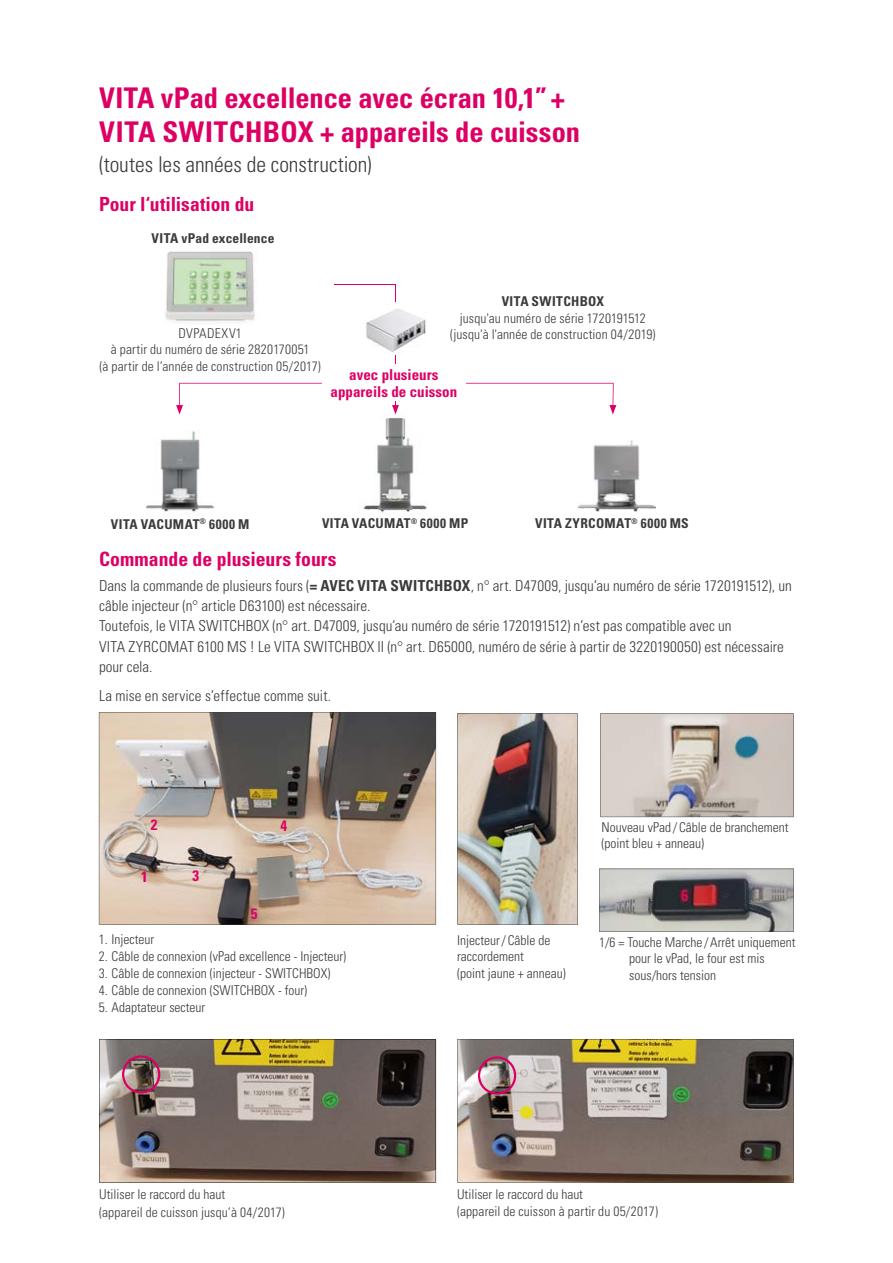
<style>
.page{position:relative;width:893px;height:1263px;background:#fff}
.page>*{position:absolute;margin:0;border:0;box-sizing:border-box;transform-origin:0 0}
.t1{font:700 condensed 28.5px/34.2px "Univers LT";letter-spacing:-.005em;color:#dd0064}
.t2{font:300 condensed 21.75px "Univers LT";color:#3b3b3a}
.t3{font:700 condensed 19.65px "Univers LT";color:#dd0064}
.t4{font:700 condensed 19.5px "Univers LT";color:#dd0064}
.t5{font:300 condensed 15.15px/20.4px "Univers LT";color:#3b3b3a}
.t6{font:700 condensed 15px/17.2px "Univers LT";color:#dd0064;text-align:center}
.t7{font:300 condensed 13.5px/16.5px "Univers LT";color:#3b3b3a}
.t8{font:700 condensed 13.5px "Univers LT";letter-spacing:.02em;color:#3b3b3a}
.s1{font-weight:700}
</style>
<div class="page">
<img style="left:99px;top:1039px;width:337px;height:144px">
<svg style="left:99px;top:712px;width:337px;height:212px;background:#a89a8e"></svg>
<img style="left:457px;top:1039px;width:337px;height:144px">
<svg style="left:122px;top:1055px;width:38px;height:38px"></svg>
<img style="left:146px;top:431px;width:69px;height:83px">
<img style="left:363px;top:414px;width:64px;height:99px">
<img style="left:577px;top:440px;width:78px;height:72px">
<img style="left:165px;top:251px;width:90px;height:72px">
<hr style="left:395px;top:284px;width:1px;height:84px;background:#dd0064">
<svg style="left:176px;top:383px;width:440px;height:31px"></svg>
<div style="left:322px;top:364px;width:144px;height:36px;background:#fff"></div>
<img style="left:366px;top:302px;width:60px;height:53px">
<svg style="left:599px;top:869px;width:195px;height:63px;background:#918b8b"></svg>
<svg style="left:600px;top:713px;width:193px;height:104px;background:#c5beb7"></svg>
<img style="left:457px;top:713px;width:121px;height:211px">
<hr style="left:334px;top:284px;width:62px;height:1px;background:#dd0064">
<svg style="left:478px;top:1056px;width:38px;height:39px"></svg>
<h1 class="t1" style="left:99px;top:80px;width:482px">VITA vPad excellence avec écran 10,1” +<br>VITA SWITCHBOX + appareils de cuisson</h1>
<h2 class="t2" style="left:99px;top:151px;width:274px">(toutes les années de construction)</h2>
<h3 class="t4" style="left:99px;top:192px;width:157px">Pour l‘utilisation du</h3>
<p class="t8" style="left:151px;top:230px;width:125px">VITA vPad excellence</p>
<p class="t7" style="left:100px;top:325px;width:223px;text-align:center">DVPADEXV1<br>à partir du numéro de série 2820170051<br>(à partir de l‘année de construction 05/2017)</p>
<p class="t8" style="left:502px;top:293px;width:104px">VITA SWITCHBOX</p>
<p class="t7" style="left:450px;top:310px;width:207px;text-align:center">jusqu'au numéro de série 1720191512 (jusqu'à l'année de construction 04/2019)</p>
<p class="t6" style="left:331px;top:366px;width:128px">avec plusieurs appareils de cuisson</p>
<p class="t8" style="left:111px;top:515px;width:140px">VITA VACUMAT<sup>®</sup> 6000 M</p>
<p class="t8" style="left:322px;top:515px;width:148px">VITA VACUMAT<sup>®</sup> 6000 MP</p>
<p class="t8" style="left:535px;top:515px;width:155px">VITA ZYRCOMAT<sup>®</sup> 6000 MS</p>
<h3 class="t3" style="left:99px;top:547px;width:239px">Commande de plusieurs fours</h3>
<p class="t5" style="left:99px;top:575px;width:694px">Dans la commande de plusieurs fours (<span class="s1">= AVEC VITA SWITCHBOX</span>, n° art. D47009, jusqu‘au numéro de série 1720191512), un câble injecteur (n° article D63100) est nécessaire.<br>Toutefois, le VITA SWITCHBOX (n° art. D47009, jusqu‘au numéro de série 1720191512) n‘est pas compatible avec un<br>VITA ZYRCOMAT 6100 MS ! Le VITA SWITCHBOX II (n° art. D65000, numéro de série à partir de 3220190050) est nécessaire pour cela.</p>
<p class="t5" style="left:99px;top:686px;width:234px">La mise en service s‘effectue comme suit.</p>
<p class="t6" style="left:151px;top:816px;width:8px">2</p>
<p class="t6" style="left:141px;top:868px;width:8px">1</p>
<p class="t6" style="left:193px;top:867px;width:8px">3</p>
<p class="t6" style="left:281px;top:817px;width:8px">4</p>
<p class="t6" style="left:251px;top:905px;width:8px">5</p>
<p class="t7" style="left:99px;top:931px;width:57px">1. Injecteur</p>
<p class="t7" style="left:99px;top:948px;width:249px">2. Câble de connexion (vPad excellence - Injecteur)</p>
<p class="t7" style="left:99px;top:965px;width:233px">3. Câble de connexion (injecteur - SWITCHBOX)</p>
<p class="t7" style="left:99px;top:982px;width:210px">4. Câble de connexion (SWITCHBOX - four)</p>
<p class="t7" style="left:99px;top:999px;width:108px">5. Adaptateur secteur</p>
<p class="t7" style="left:457px;top:932px;width:110px">Injecteur / Câble de raccordement<br>(point jaune + anneau)</p>
<p class="t7" style="left:601px;top:819px;width:188px">Nouveau vPad / Câble de branchement (point bleu + anneau)</p>
<p class="t7" style="left:629px;top:934px;width:168px;text-indent:-30px">1/6 = Touche Marche / Arrêt uniquement pour le vPad, le four est mis sous/hors tension</p>
<p class="t7" style="left:99px;top:1186px;width:187px;line-height:17.2px">Utiliser le raccord du haut<br>(appareil de cuisson jusqu‘à 04/2017)</p>
<p class="t7" style="left:457px;top:1186px;width:202px;line-height:17.2px">Utiliser le raccord du haut<br>(appareil de cuisson à partir du 05/2017)</p>
</div>
